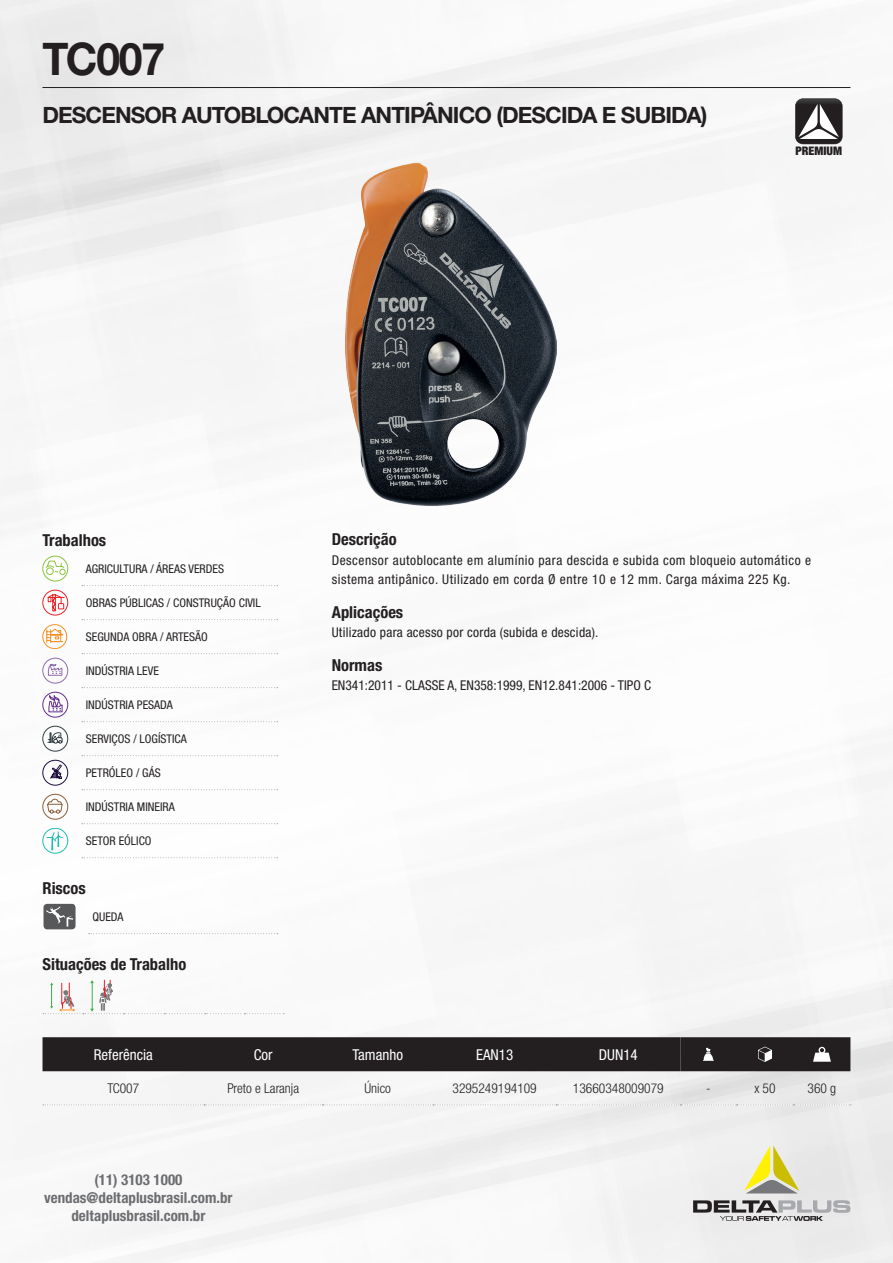
<style>
.page{position:relative;width:893px;height:1263px;background:#fff}
.page>*{position:absolute;margin:0;border:0;box-sizing:border-box;transform-origin:0 0}
.nome_do_produto{font:700 45px "Helvetica Neue LTW1 G";letter-spacing:-.03em;color:#231f20;scale:.95 1}
.nome_do_produto_subt{font:700 22.5px "Helvetica Neue LTW1 G";letter-spacing:-.04em;color:#231f20}
.texto_titulo{font:700 condensed 16.5px "Helvetica Neue LTW1 G";color:#231f20}
.nome_do_produto-2{font:700 condensed 16.5px "Helvetica Neue LTW1 G";color:#231f20}
.t1{font:700 condensed 15px/18px "Helvetica Neue LTW1 G";color:#6c6d70;text-align:center}
.tabela_titulo{font:condensed 15px "Helvetica Neue LTW1 G";color:#fff}
.texto{font:condensed 13.5px/19.2px "Helvetica Neue LTW1 G";letter-spacing:.04em;color:#231f20}
.tabela_texto{font:300 condensed 13.5px "Helvetica Neue LTW1 G";color:#231f20}
.tabela_texto-2{font:condensed 13.5px "Helvetica Neue LTW1 G";color:#231f20}
.texto-2{font:condensed 13.5px "Helvetica Neue LTW1 G";letter-spacing:.02em;color:#231f20}
.tabela_aplicacoes_te{font:condensed 12px "Helvetica Neue LTW1 G";color:#231f20}
.t2{font:900 condensed 11.85px "Helvetica Neue LT Std";color:#231f20}
</style>
<div class="page">
<img style="left:0;top:0;width:893px;height:1263px">
<svg style="left:744px;top:1145px;width:55px;height:48px;background:#d9d597"></svg>
<svg style="left:693px;top:1200px;width:157px;height:21px;background:#abaaab"></svg>
<hr style="left:42px;top:87px;width:808px;height:1px;background:#231f20">
<svg style="left:795px;top:98px;width:47px;height:46px"></svg>
<svg style="left:82px;top:585px;width:196px;height:1px"></svg>
<svg style="left:82px;top:619px;width:196px;height:1px"></svg>
<svg style="left:82px;top:653px;width:196px;height:1px"></svg>
<svg style="left:82px;top:687px;width:196px;height:1px"></svg>
<svg style="left:82px;top:721px;width:196px;height:1px"></svg>
<svg style="left:82px;top:755px;width:196px;height:1px"></svg>
<svg style="left:82px;top:789px;width:196px;height:1px"></svg>
<svg style="left:82px;top:823px;width:196px;height:1px"></svg>
<svg style="left:82px;top:857px;width:196px;height:1px"></svg>
<svg style="left:43px;top:556px;width:25px;height:25px"></svg>
<div style="left:43px;top:556px;width:25px;height:25px;border:1px solid #8bc33e;border-radius:50%"></div>
<svg style="left:45px;top:561px;width:20px;height:14px"></svg>
<div style="left:43px;top:590px;width:25px;height:25px;border:1px solid #ec1f25;border-radius:50%"></div>
<svg style="left:47px;top:594px;width:18px;height:17px"></svg>
<div style="left:43px;top:624px;width:24px;height:25px;border:1px solid #f59223;border-radius:50%"></div>
<svg style="left:46px;top:628px;width:18px;height:15px"></svg>
<svg style="left:43px;top:658px;width:25px;height:25px"></svg>
<svg style="left:43px;top:692px;width:25px;height:25px"></svg>
<svg style="left:43px;top:726px;width:25px;height:25px"></svg>
<div style="left:43px;top:760px;width:25px;height:25px;border:1px solid #1e0e3d;border-radius:50%"></div>
<svg style="left:50px;top:764px;width:12px;height:15px"></svg>
<svg style="left:43px;top:794px;width:25px;height:25px"></svg>
<svg style="left:43px;top:828px;width:25px;height:25px"></svg>
<svg style="left:89px;top:933px;width:189px;height:1px"></svg>
<div style="left:44px;top:904px;width:32px;height:25px;background:#57585a;border-radius:4px"></div>
<svg style="left:46px;top:906px;width:27px;height:21px"></svg>
<svg style="left:43px;top:980px;width:241px;height:34px"></svg>
<img style="left:346px;top:163px;width:211px;height:343px">
<svg style="left:43px;top:1104px;width:808px;height:1px"></svg>
<div style="left:43px;top:1037px;width:807px;height:34px;background:#231f20"></div>
<p class="nome_do_produto" style="left:42px;top:31px;width:131px">TC007</p>
<p class="nome_do_produto_subt" style="left:42px;top:101px;width:667px">DESCENSOR AUTOBLOCANTE ANTIPÂNICO (DESCIDA E SUBIDA)</p>
<p class="t2" style="left:795px;top:144px;width:48px">PREMIUM</p>
<p class="nome_do_produto-2" style="left:43px;top:530px;width:65px">Trabalhos</p>
<p class="tabela_aplicacoes_te" style="left:86px;top:561px;width:140px">AGRICULTURA / ÁREAS VERDES</p>
<p class="tabela_aplicacoes_te" style="left:86px;top:596px;width:176px">OBRAS PÚBLICAS / CONSTRUÇÃO CIVIL</p>
<p class="tabela_aplicacoes_te" style="left:86px;top:630px;width:124px">SEGUNDA OBRA / ARTESÃO</p>
<p class="tabela_aplicacoes_te" style="left:86px;top:664px;width:75px">INDÚSTRIA LEVE</p>
<p class="tabela_aplicacoes_te" style="left:86px;top:698px;width:89px">INDÚSTRIA PESADA</p>
<p class="tabela_aplicacoes_te" style="left:86px;top:732px;width:102px">SERVIÇOS / LOGÍSTICA</p>
<p class="tabela_aplicacoes_te" style="left:86px;top:766px;width:76px">PETRÓLEO / GÁS</p>
<p class="tabela_aplicacoes_te" style="left:86px;top:800px;width:90px">INDÚSTRIA MINEIRA</p>
<p class="tabela_aplicacoes_te" style="left:86px;top:834px;width:67px">SETOR EÓLICO</p>
<p class="nome_do_produto-2" style="left:43px;top:878px;width:45px">Riscos</p>
<p class="tabela_aplicacoes_te" style="left:92px;top:909px;width:33px">QUEDA</p>
<p class="texto_titulo" style="left:43px;top:954px;width:145px">Situações de Trabalho</p>
<p class="texto_titulo" style="left:332px;top:529px;width:67px">Descrição</p>
<p class="texto" style="left:332px;top:550px;width:481px">Descensor autoblocante em alumínio para descida e subida com bloqueio automático e sistema antipânico. Utilizado em corda Ø entre 10 e 12 mm. Carga máxima 225 Kg.</p>
<p class="texto_titulo" style="left:332px;top:602px;width:73px">Aplicações</p>
<p class="texto-2" style="left:332px;top:624px;width:268px">Utilizado para acesso por corda (subida e descida).</p>
<p class="texto_titulo" style="left:332px;top:655px;width:52px">Normas</p>
<p class="tabela_texto-2" style="left:332px;top:677px;width:321px">EN341:2011 - CLASSE A, EN358:1999, EN12.841:2006 - TIPO C</p>
<p class="tabela_titulo" style="left:94px;top:1045px;width:61px">Referência</p>
<p class="tabela_titulo" style="left:254px;top:1045px;width:20px">Cor</p>
<p class="tabela_titulo" style="left:352px;top:1045px;width:52px">Tamanho</p>
<p class="tabela_titulo" style="left:476px;top:1045px;width:39px">EAN13</p>
<p class="tabela_titulo" style="left:599px;top:1045px;width:40px">DUN14</p>
<p class="tabela_texto" style="left:107px;top:1080px;width:33px">TC007</p>
<p class="tabela_texto" style="left:227px;top:1080px;width:73px">Preto e Laranja</p>
<p class="tabela_texto" style="left:364px;top:1080px;width:28px">Único</p>
<p class="tabela_texto" style="left:453px;top:1080px;width:86px">3295249194109</p>
<p class="tabela_texto" style="left:573px;top:1080px;width:92px">13660348009079</p>
<p class="tabela_texto" style="left:706px;top:1080px;width:6px">-</p>
<p class="tabela_texto" style="left:754px;top:1080px;width:23px">x 50</p>
<p class="tabela_texto" style="left:808px;top:1080px;width:30px">360 g</p>
<p class="t1" style="left:44px;top:1170px;width:190px">(11) 3103 1000 vendas@deltaplusbrasil.com.br deltaplusbrasil.com.br</p>
</div>
